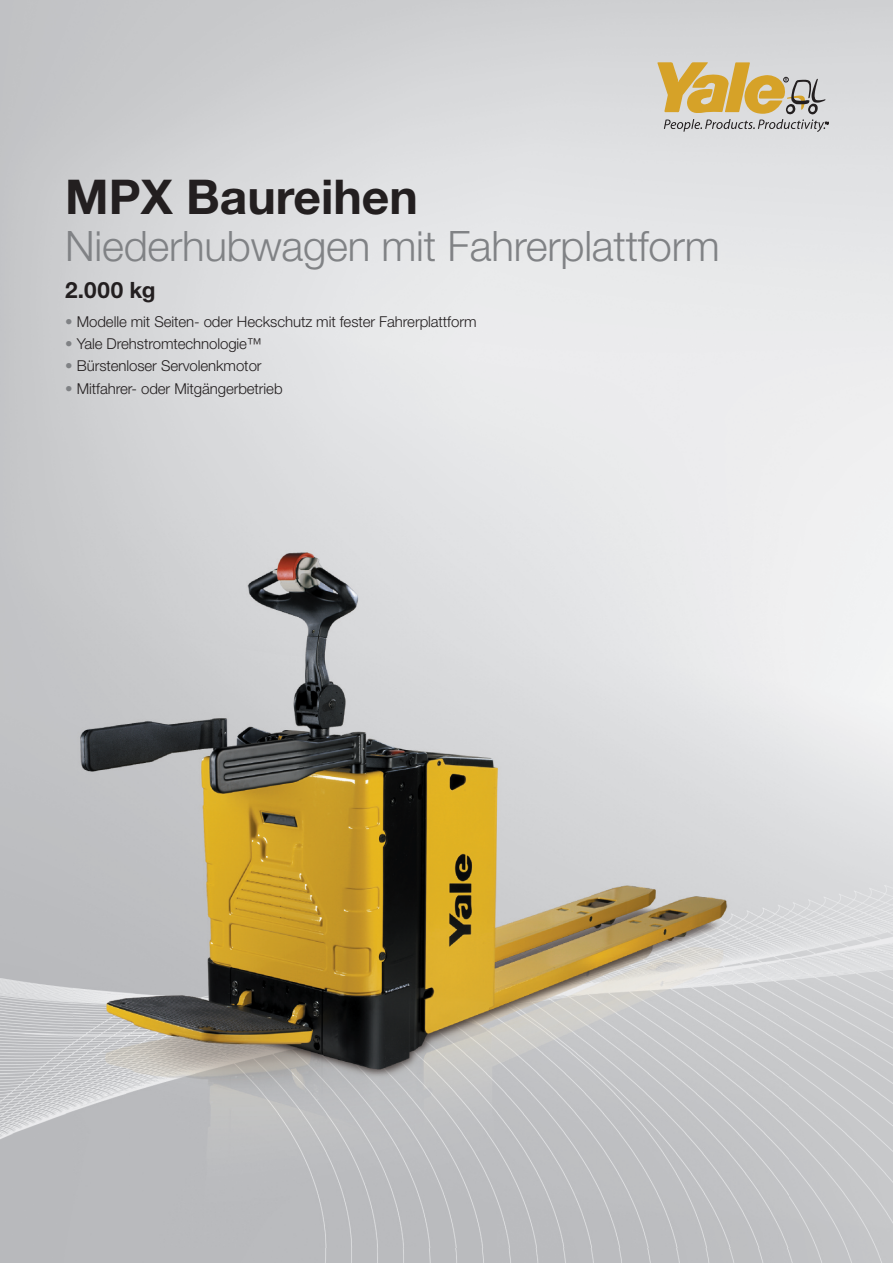
<style>
.page{position:relative;width:893px;height:1263px;background:#fff}
.page>*{position:absolute;margin:0;border:0;box-sizing:border-box;transform-origin:0 0}
.t1{font:700 48px "Helvetica Neue CE";color:#231f20}
.t2{font:300 42px "Helvetica Neue CE";letter-spacing:-.005em;color:#808285}
.t3{font:700 22.5px "Helvetica Neue CE";color:#231f20}
.t4{font:300 15px "Helvetica Neue CE";letter-spacing:-.005em;color:#231f20}
.s1{color:#808285}
</style>
<div class="page">
<img style="left:0;top:0;width:893px;height:1263px">
<svg style="left:657px;top:62px;width:171px;height:70px;background:#ccbb92"></svg>
<img style="left:73px;top:512px;width:716px;height:735px">
<h1 class="t1" style="left:65px;top:180px;width:354px">MPX Baureihen</h1>
<h2 class="t2" style="left:65px;top:231px;width:656px">Niederhubwagen mit Fahrerplattform</h2>
<h3 class="t3" style="left:65px;top:282px;width:92px">2.000 kg</h3>
<p class="t4" style="left:65px;top:316px;width:413px"><span class="s1">•</span> Modelle mit Seiten- oder Heckschutz mit fester Fahrerplattform</p>
<p class="t4" style="left:65px;top:338px;width:198px"><span class="s1">•</span> Yale Drehstromtechnologie™</p>
<p class="t4" style="left:65px;top:361px;width:198px"><span class="s1">•</span> Bürstenloser Servolenkmotor</p>
<p class="t4" style="left:65px;top:383px;width:219px"><span class="s1">•</span> Mitfahrer- oder Mitgängerbetrieb</p>
</div>
